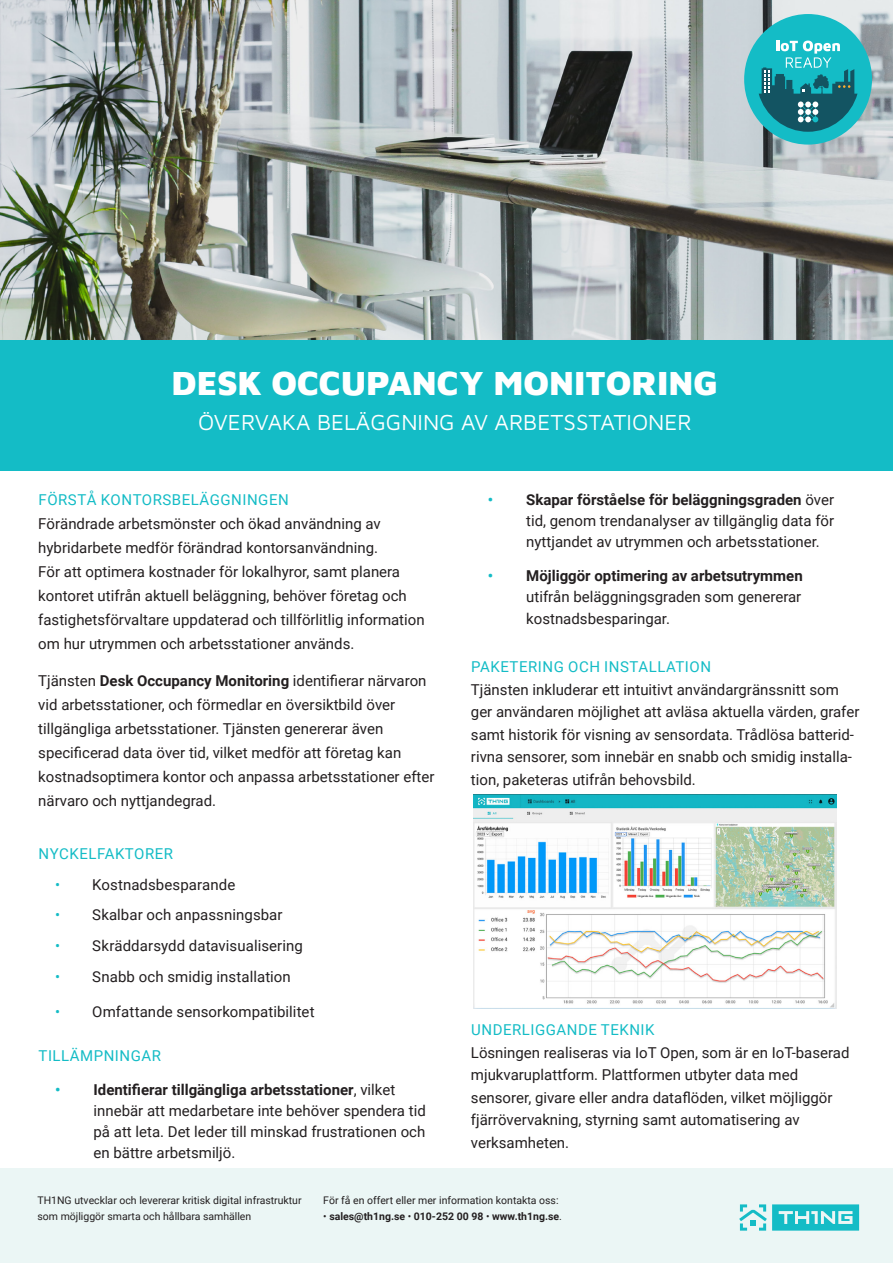
<style>
.page{position:relative;width:893px;height:1263px;background:#fff}
.page>*{position:absolute;margin:0;border:0;box-sizing:border-box;transform-origin:0 0}
.Huvudrubrik{font:900 34.5px "Maven Pro";color:#fff}
.Huvudrubrik-2{font:22.5px "Maven Pro";color:#fff}
.Brödtext{font:15px/24px "Roboto";color:#231f20}
.Underrubrik_lv_2{font:15px "Roboto";letter-spacing:.035em;color:#14bcc6}
.Brödtext-2{font:15px "Roboto";letter-spacing:.035em;color:#14bcc6}
.t1{font:10.5px/16.5px "Roboto";color:#231f20}
.t2{font:700 10.5px "Roboto";color:#231f20}
.s1{font-weight:700}
.s2{color:#14bcc6}
.s3{font-weight:700;color:#14bcc6}
.s4{font-weight:400}
</style>
<div class="page">
<div style="left:0;top:1168px;width:893px;height:95px;background:#ebf6f5"></div>
<svg style="left:739px;top:1204px;width:120px;height:26px"></svg>
<img style="left:0;top:0;width:893px;height:340px">
<div style="left:744px;top:14px;width:128px;height:131px;background:#14bcc6;border-radius:50%"></div>
<svg style="left:759px;top:41px;width:98px;height:91px"></svg>
<img style="left:473px;top:794px;width:363px;height:214px">
<div style="left:0;top:340px;width:893px;height:131px;background:#14bcc6"></div>
<p class="Huvudrubrik" style="left:172px;top:360px;width:548px">DESK OCCUPANCY MONITORING</p>
<p class="Huvudrubrik-2" style="left:198px;top:407px;width:495px">ÖVERVAKA BELÄGGNING AV ARBETSSTATIONER</p>
<p class="Underrubrik_lv_2" style="left:39px;top:489px;width:252px">FÖRSTÅ KONTORSBELÄGGNINGEN</p>
<p class="Brödtext" style="left:38px;top:511px;width:388px">Förändrade arbetsmönster och ökad användning av hybridarbete medför förändrad kontorsanvändning.<br>För att optimera kostnader för lokalhyror, samt planera kontoret utifrån aktuell beläggning, behöver företag och fastighetsförvaltare uppdaterad och tillförlitlig information om hur utrymmen och arbetsstationer används.</p>
<p class="Brödtext" style="left:38px;top:668px;width:398px">Tjänsten <span class="s1">Desk Occupancy Monitoring</span> identifierar närvaron vid arbetsstationer, och förmedlar en översiktbild över tillgängliga arbetsstationer. Tjänsten genererar även specificerad data över tid, vilket medför att företag kan kostnadsoptimera kontor och anpassa arbetsstationer efter närvaro och nyttjandegrad.</p>
<p class="Brödtext-2" style="left:39px;top:843px;width:136px">NYCKELFAKTORER</p>
<p class="Brödtext" style="left:55px;top:872px;width:182px"><span class="s2">•</span> Kostnadsbesparande</p>
<p class="Brödtext" style="left:55px;top:902px;width:229px"><span class="s2">•</span> Skalbar och anpassningsbar</p>
<p class="Brödtext" style="left:55px;top:933px;width:249px"><span class="s2">•</span> Skräddarsydd datavisualisering</p>
<p class="Brödtext" style="left:55px;top:964px;width:237px"><span class="s2">•</span> Snabb och smidig installation</p>
<p class="Brödtext" style="left:55px;top:999px;width:261px"><span class="s2">•</span> Omfattande sensorkompatibilitet</p>
<p class="Underrubrik_lv_2" style="left:39px;top:1045px;width:124px">TILLÄMPNINGAR</p>
<p class="Brödtext" style="left:94px;top:1079px;width:334px;line-height:21px;text-indent:-38px"><span class="s3">•</span> <span class="s1">Identifierar tillgängliga arbetsstationer</span>, vilket innebär att medarbetare inte behöver spendera tid på att leta. Det leder till minskad frustrationen och en bättre arbetsmiljö.</p>
<p class="Brödtext" style="left:526px;top:488px;width:309px;line-height:21px;text-align:justify;text-indent:-38px"><span class="s3">•</span> <span class="s1">Skapar förståelse för beläggningsgraden</span> över tid, genom trendanalyser av tillgänglig data för nyttjandet av utrymmen och arbetsstationer.</p>
<p class="Brödtext" style="left:488px;top:564px;width:316px;line-height:21px;text-align:right"><span class="s3">•</span> <span class="s1">Möjliggör optimering av arbetsutrymmen </span>utifrån beläggningsgraden som genererar</p>
<p class="Brödtext" style="left:526px;top:606px;width:145px">kostnadsbesparingar.</p>
<p class="Underrubrik_lv_2" style="left:471px;top:656px;width:241px">PAKETERING OCH INSTALLATION</p>
<p class="Brödtext" style="left:471px;top:677px;width:390px;line-height:22.5px">Tjänsten inkluderar ett intuitivt användargränssnitt som ger användaren möjlighet att avläsa aktuella värden, grafer samt historik för visning av sensordata. Trådlösa batterid&shy;rivna sensorer, som innebär en snabb och smidig installa&shy;tion, paketeras utifrån behovsbild.</p>
<p class="Underrubrik_lv_2" style="left:471px;top:1019px;width:185px">UNDERLIGGANDE TEKNIK</p>
<p class="Brödtext" style="left:471px;top:1040px;width:380px;line-height:22.5px">Lösningen realiseras via IoT Open, som är en IoT-baserad mjukvaruplattform. Plattformen utbyter data med sensorer, givare eller andra dataflöden, vilket möjliggör fjärrövervakning, styrning samt automatisering av verksamheten.</p>
<p class="t1" style="left:38px;top:1191px;width:266px">TH1NG utvecklar och levererar kritisk digital infrastruktur som möjliggör smarta och hållbara samhällen</p>
<p class="t1" style="left:323px;top:1191px;width:237px">För få en offert eller mer information kontakta oss:</p>
<p class="t2" style="left:323px;top:1209px;width:240px"><span class="s4">•</span> sales@th1ng.se <span class="s4">•</span> 010-252 00 98 <span class="s4">•</span> www.th1ng.se<span class="s4">.</span></p>
</div>
